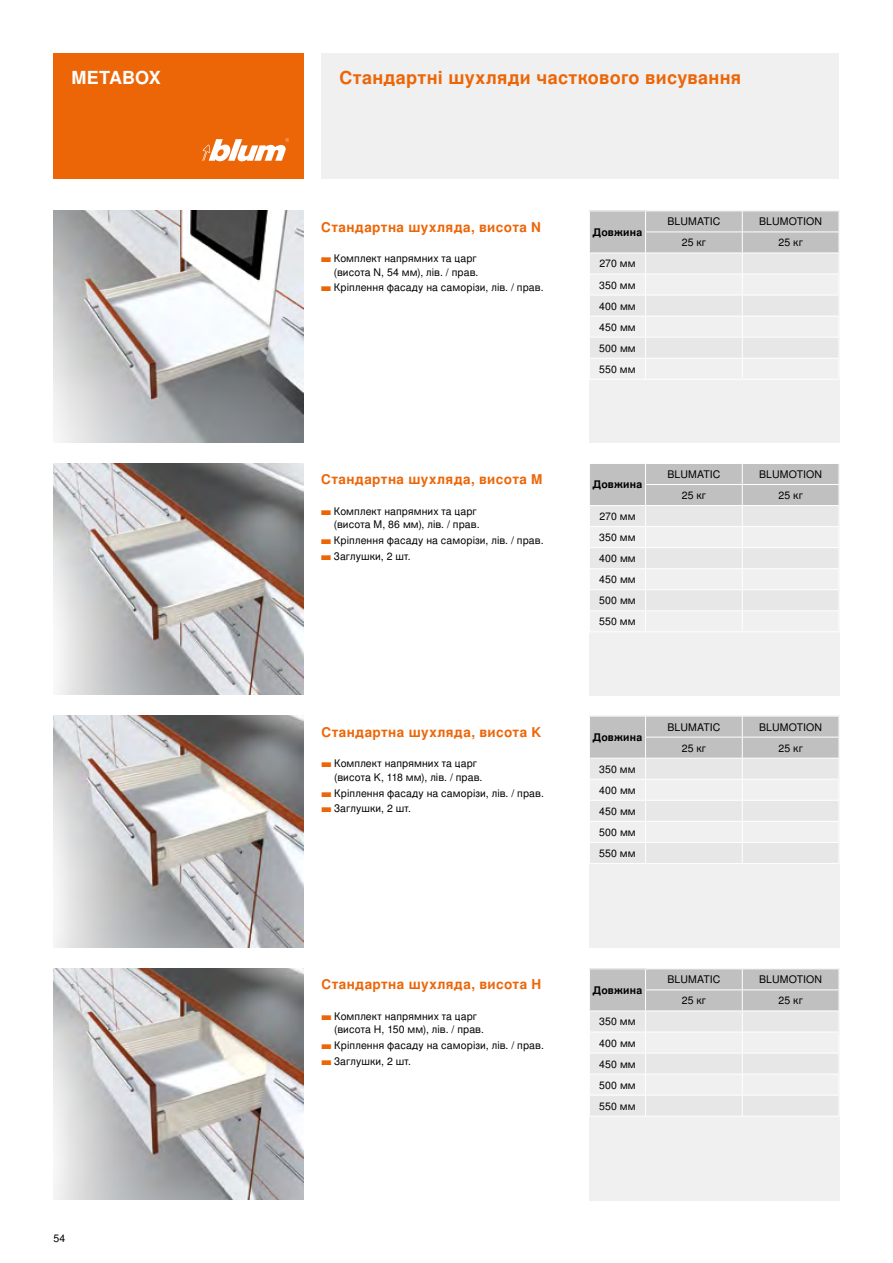
<style>
.page{position:relative;width:893px;height:1263px;background:#fff}
.page>*{position:absolute;margin:0;border:0;box-sizing:border-box;transform-origin:0 0}
.CBOX_12_Subhead_Oran{font:700 18px "Nimbus Sans OT";letter-spacing:.02em;color:#ec6608}
.BBOX_12_Head_White_B{font:700 18px "Nimbus Sans OT";letter-spacing:.005em;color:#fff}
.TABLE_09_Subhead_Ora{font:700 13.5px "Nimbus Sans OT";letter-spacing:.03em;color:#ec6608}
.TABLE_07_Copy_Black{font:10.5px/13.5px "Nimbus Sans OT";letter-spacing:.01em;color:#000;text-align:right}
.TABLE_07_Copy_Black-2{font:700 10.5px "Nimbus Sans OT";letter-spacing:.02em;color:#000}
.TABLE_07_Legend_Blac{font:10.5px "Nimbus Sans OT";color:#000}
.s1{font-size:12.75px;color:#ec6608}
</style>
<div class="page">
<div style="left:321px;top:54px;width:518px;height:125px;background:#f0f0f0"></div>
<div style="left:54px;top:54px;width:250px;height:125px;background:#ec6608"></div>
<svg style="left:202px;top:138px;width:87px;height:24px"></svg>
<div style="left:589px;top:210px;width:250px;height:233px;background:#f0f0f0"></div>
<hr style="left:589px;top:379px;width:56px;height:1px;background:#fff">
<hr style="left:645px;top:379px;width:97px;height:1px;background:#fff">
<hr style="left:742px;top:379px;width:97px;height:1px;background:#fff">
<hr style="left:589px;top:210px;width:56px;height:1px;background:#fff">
<hr style="left:645px;top:210px;width:97px;height:1px;background:#fff">
<svg style="left:589px;top:211px;width:251px;height:168px"></svg>
<hr style="left:742px;top:210px;width:97px;height:1px;background:#fff">
<hr style="left:645px;top:232px;width:97px;height:1px;background:#fff">
<hr style="left:742px;top:232px;width:97px;height:1px;background:#fff">
<div style="left:589px;top:463px;width:250px;height:232px;background:#f0f0f0"></div>
<svg style="left:589px;top:463px;width:251px;height:169px"></svg>
<hr style="left:742px;top:463px;width:97px;height:1px;background:#fff">
<hr style="left:645px;top:484px;width:97px;height:1px;background:#fff">
<hr style="left:742px;top:484px;width:97px;height:1px;background:#fff">
<div style="left:589px;top:716px;width:250px;height:232px;background:#f0f0f0"></div>
<hr style="left:589px;top:863px;width:56px;height:1px;background:#fff">
<hr style="left:645px;top:863px;width:97px;height:1px;background:#fff">
<hr style="left:742px;top:863px;width:97px;height:1px;background:#fff">
<svg style="left:589px;top:716px;width:250px;height:147px"></svg>
<hr style="left:742px;top:716px;width:97px;height:1px;background:#fff">
<hr style="left:645px;top:737px;width:97px;height:1px;background:#fff">
<hr style="left:742px;top:737px;width:97px;height:1px;background:#fff">
<div style="left:589px;top:968px;width:250px;height:233px;background:#f0f0f0"></div>
<hr style="left:589px;top:1116px;width:56px;height:1px;background:#fff">
<hr style="left:645px;top:1116px;width:97px;height:1px;background:#fff">
<hr style="left:742px;top:1116px;width:97px;height:1px;background:#fff">
<hr style="left:589px;top:968px;width:56px;height:1px;background:#fff">
<hr style="left:645px;top:968px;width:97px;height:1px;background:#fff">
<svg style="left:589px;top:969px;width:251px;height:147px"></svg>
<hr style="left:742px;top:968px;width:97px;height:1px;background:#fff">
<hr style="left:645px;top:989px;width:97px;height:1px;background:#fff">
<hr style="left:742px;top:989px;width:97px;height:1px;background:#fff">
<img style="left:54px;top:463px;width:250px;height:232px">
<img style="left:54px;top:210px;width:250px;height:232px">
<img style="left:54px;top:716px;width:250px;height:231px">
<img style="left:54px;top:968px;width:250px;height:232px">
<p class="BBOX_12_Head_White_B" style="left:71px;top:67px;width:91px">METABOX</p>
<p class="TABLE_07_Legend_Blac" style="left:54px;top:1232px;width:13px">54</p>
<p class="CBOX_12_Subhead_Oran" style="left:339px;top:67px;width:403px">Стандартні шухляди часткового висування</p>
<p class="TABLE_09_Subhead_Ora" style="left:321px;top:219px;width:221px">Стандартна шухляда, висота N</p>
<p class="TABLE_07_Copy_Black" style="left:321px;top:252px;width:159px"><span class="s1">▬</span> Комплект напрямних та царг (висота N, 54 мм), лів. / прав.</p>
<p class="TABLE_07_Copy_Black" style="left:321px;top:281px;width:224px"><span class="s1">▬</span> Кріплення фасаду на саморізи, лів. / прав.</p>
<p class="TABLE_09_Subhead_Ora" style="left:321px;top:471px;width:223px">Стандартна шухляда, висота M</p>
<p class="TABLE_07_Copy_Black" style="left:321px;top:505px;width:160px"><span class="s1">▬</span> Комплект напрямних та царг (висота M, 86 мм), лів. / прав.</p>
<p class="TABLE_07_Copy_Black" style="left:321px;top:534px;width:224px"><span class="s1">▬</span> Кріплення фасаду на саморізи, лів. / прав.</p>
<p class="TABLE_07_Copy_Black" style="left:321px;top:549px;width:91px"><span class="s1">▬</span> Заглушки, 2 шт.</p>
<p class="TABLE_09_Subhead_Ora" style="left:321px;top:724px;width:221px">Стандартна шухляда, висота K</p>
<p class="TABLE_07_Copy_Black" style="left:334px;top:757px;width:150px;text-align:left;text-indent:-13px"><span class="s1">▬</span> Комплект напрямних та царг (висота K, 118 мм), лів. / прав.</p>
<p class="TABLE_07_Copy_Black" style="left:321px;top:786px;width:224px"><span class="s1">▬</span> Кріплення фасаду на саморізи, лів. / прав.</p>
<p class="TABLE_07_Copy_Black" style="left:321px;top:802px;width:91px"><span class="s1">▬</span> Заглушки, 2 шт.</p>
<p class="TABLE_09_Subhead_Ora" style="left:321px;top:976px;width:221px">Стандартна шухляда, висота H</p>
<p class="TABLE_07_Copy_Black" style="left:334px;top:1010px;width:151px;text-align:left;text-indent:-13px"><span class="s1">▬</span> Комплект напрямних та царг (висота H, 150 мм), лів. / прав.</p>
<p class="TABLE_07_Copy_Black" style="left:321px;top:1039px;width:224px"><span class="s1">▬</span> Кріплення фасаду на саморізи, лів. / прав.</p>
<p class="TABLE_07_Copy_Black" style="left:321px;top:1054px;width:91px"><span class="s1">▬</span> Заглушки, 2 шт.</p>
<p class="TABLE_07_Copy_Black-2" style="left:593px;top:226px;width:51px">Довжина</p>
<p class="TABLE_07_Copy_Black" style="left:599px;top:257px;width:38px">270 мм</p>
<p class="TABLE_07_Copy_Black" style="left:599px;top:278px;width:38px">350 мм</p>
<p class="TABLE_07_Copy_Black" style="left:599px;top:299px;width:38px">400 мм</p>
<p class="TABLE_07_Copy_Black" style="left:599px;top:320px;width:38px">450 мм</p>
<p class="TABLE_07_Copy_Black" style="left:599px;top:341px;width:38px">500 мм</p>
<p class="TABLE_07_Copy_Black" style="left:599px;top:363px;width:38px">550 мм</p>
<p class="TABLE_07_Copy_Black" style="left:667px;top:215px;width:54px">BLUMATIC</p>
<p class="TABLE_07_Copy_Black" style="left:759px;top:215px;width:65px">BLUMOTION</p>
<p class="TABLE_07_Copy_Black" style="left:682px;top:236px;width:26px">25 кг</p>
<p class="TABLE_07_Copy_Black" style="left:778px;top:236px;width:26px">25 кг</p>
<p class="TABLE_07_Copy_Black-2" style="left:593px;top:478px;width:51px">Довжина</p>
<p class="TABLE_07_Copy_Black" style="left:599px;top:510px;width:38px">270 мм</p>
<p class="TABLE_07_Copy_Black" style="left:599px;top:531px;width:38px">350 мм</p>
<p class="TABLE_07_Copy_Black" style="left:599px;top:552px;width:38px">400 мм</p>
<p class="TABLE_07_Copy_Black" style="left:599px;top:573px;width:38px">450 мм</p>
<p class="TABLE_07_Copy_Black" style="left:599px;top:594px;width:38px">500 мм</p>
<p class="TABLE_07_Copy_Black" style="left:599px;top:615px;width:38px">550 мм</p>
<p class="TABLE_07_Copy_Black" style="left:667px;top:468px;width:54px">BLUMATIC</p>
<p class="TABLE_07_Copy_Black" style="left:759px;top:468px;width:65px">BLUMOTION</p>
<p class="TABLE_07_Copy_Black" style="left:682px;top:489px;width:26px">25 кг</p>
<p class="TABLE_07_Copy_Black" style="left:778px;top:489px;width:26px">25 кг</p>
<p class="TABLE_07_Copy_Black-2" style="left:593px;top:731px;width:51px">Довжина</p>
<p class="TABLE_07_Copy_Black" style="left:599px;top:762px;width:38px">350 мм</p>
<p class="TABLE_07_Copy_Black" style="left:599px;top:783px;width:38px">400 мм</p>
<p class="TABLE_07_Copy_Black" style="left:599px;top:805px;width:38px">450 мм</p>
<p class="TABLE_07_Copy_Black" style="left:599px;top:826px;width:38px">500 мм</p>
<p class="TABLE_07_Copy_Black" style="left:599px;top:847px;width:38px">550 мм</p>
<p class="TABLE_07_Copy_Black" style="left:667px;top:720px;width:54px">BLUMATIC</p>
<p class="TABLE_07_Copy_Black" style="left:759px;top:720px;width:65px">BLUMOTION</p>
<p class="TABLE_07_Copy_Black" style="left:682px;top:741px;width:26px">25 кг</p>
<p class="TABLE_07_Copy_Black" style="left:778px;top:741px;width:26px">25 кг</p>
<p class="TABLE_07_Copy_Black-2" style="left:593px;top:984px;width:51px">Довжина</p>
<p class="TABLE_07_Copy_Black" style="left:599px;top:1015px;width:38px">350 мм</p>
<p class="TABLE_07_Copy_Black" style="left:599px;top:1036px;width:38px">400 мм</p>
<p class="TABLE_07_Copy_Black" style="left:599px;top:1057px;width:38px">450 мм</p>
<p class="TABLE_07_Copy_Black" style="left:599px;top:1078px;width:38px">500 мм</p>
<p class="TABLE_07_Copy_Black" style="left:599px;top:1099px;width:38px">550 мм</p>
<p class="TABLE_07_Copy_Black" style="left:667px;top:973px;width:54px">BLUMATIC</p>
<p class="TABLE_07_Copy_Black" style="left:759px;top:973px;width:65px">BLUMOTION</p>
<p class="TABLE_07_Copy_Black" style="left:682px;top:994px;width:26px">25 кг</p>
<p class="TABLE_07_Copy_Black" style="left:778px;top:994px;width:26px">25 кг</p>
</div>
